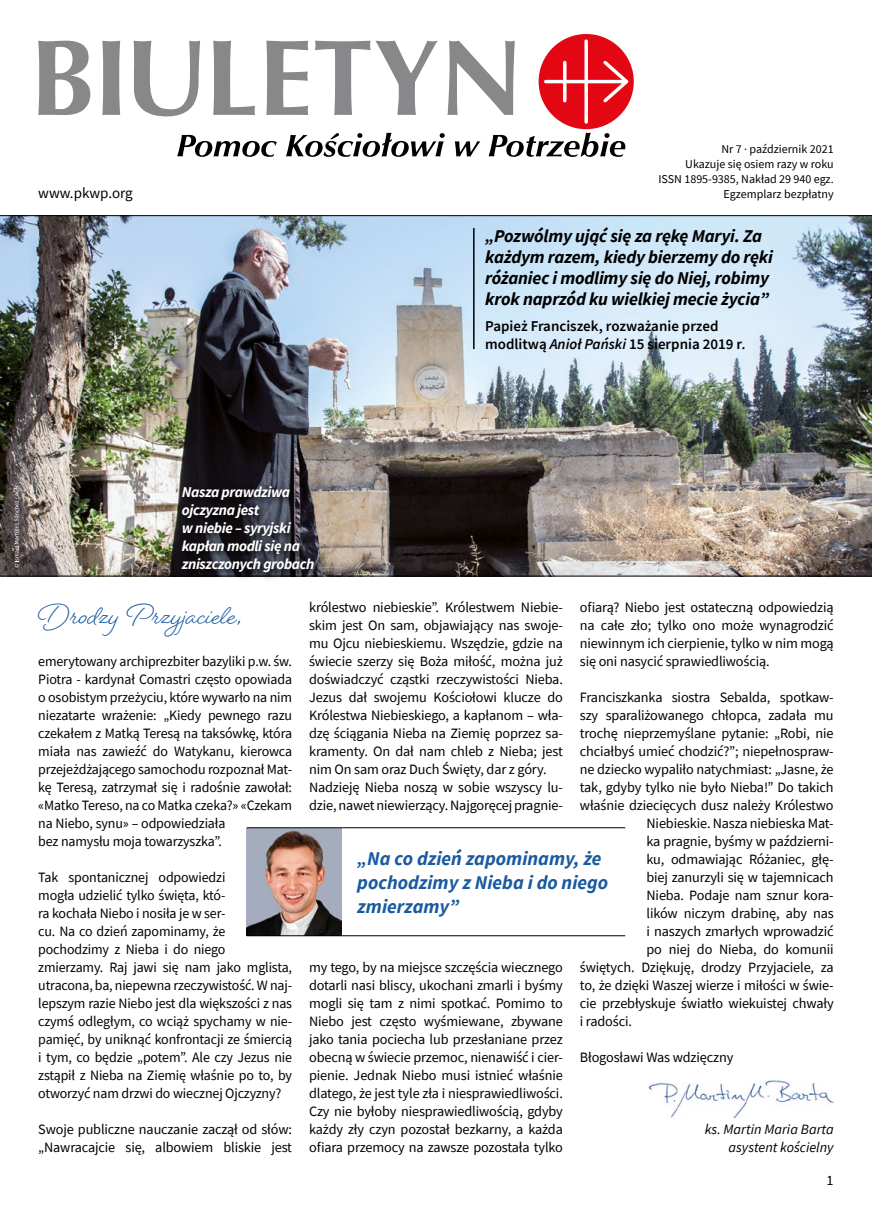
<style>
.page{position:relative;width:872px;height:1212px;background:#fff}
.page>*{position:absolute;margin:0;border:0;box-sizing:border-box;transform-origin:0 0}
.t1{font:700 30px "Beloved Script";color:#1a5a9f}
.t2{font:italic 700 19.5px/24px "Source Sans Pro";color:#1a5a9f}
.t3{font:italic 700 18px/21px "Source Sans Pro";letter-spacing:-.01em;color:#000}
.t4{font:italic 700 15px/18px "Source Sans Pro";letter-spacing:-.025em;color:#fff}
.t5{font:600 15px/18px "Source Sans Pro";color:#000}
.t6{font:15px "Source Sans Pro";color:#000}
.t7{font:14.25px/18px "Source Sans Pro";letter-spacing:-.01em;color:#000}
.t8{font:italic 14.25px/18px "Source Sans Pro";color:#000;text-align:right}
.t9{font:12px/15px "Source Sans Pro";color:#000;text-align:right}
.s1{font-style:italic}
</style>
<div class="page">
<img style="left:0;top:216px;width:872px;height:360px">
<svg style="left:177px;top:135px;width:100px;height:22px"></svg>
<svg style="left:286px;top:133px;width:159px;height:24px"></svg>
<svg style="left:455px;top:141px;width:25px;height:15px"></svg>
<svg style="left:488px;top:133px;width:137px;height:24px"></svg>
<svg style="left:38px;top:41px;width:52px;height:74px"></svg>
<svg style="left:102px;top:41px;width:18px;height:74px"></svg>
<svg style="left:134px;top:41px;width:66px;height:75px"></svg>
<svg style="left:213px;top:41px;width:42px;height:74px"></svg>
<svg style="left:266px;top:41px;width:42px;height:74px"></svg>
<svg style="left:315px;top:41px;width:122px;height:74px"></svg>
<svg style="left:447px;top:41px;width:68px;height:74px"></svg>
<div style="left:538px;top:34px;width:96px;height:95px;background:#e30613;border-radius:50%"></div>
<svg style="left:544px;top:39px;width:84px;height:85px"></svg>
<svg style="left:178px;top:481px;width:146px;height:98px;background:#302e35"></svg>
<img style="left:648px;top:1080px;width:185px;height:38px">
<img style="left:247px;top:828px;width:94px;height:107px">
<hr style="left:247px;top:827px;width:378px;height:1px;background:#000">
<hr style="left:247px;top:935px;width:378px;height:1px;background:#000">
<hr style="left:473px;top:228px;width:1px;height:121px;background:#000">
<hr style="left:0;top:576px;width:872px;height:1px;background:#000">
<hr style="left:0;top:215px;width:872px;height:1px;background:#000">
<svg style="left:14px;top:486px;width:5px;height:82px"></svg>
<p class="t9" style="left:658px;top:141px;width:177px">Nr 7 · październik 2021<br>Ukazuje się osiem razy w roku<br>ISSN 1895-9385, Nakład 29 940 egz.</p>
<p class="t6" style="left:38px;top:183px;width:96px">www.pkwp.org</p>
<p class="t9" style="left:723px;top:186px;width:112px">Egzemplarz bezpłatny</p>
<p class="t4" style="left:182px;top:482px;width:134px">Nasza prawdziwa ojczyzna jest<br>w niebie – syryjski kapłan modli się na zniszczonych grobach</p>
<p class="t3" style="left:485px;top:225px;width:289px">„Pozwólmy ująć się za rękę Maryi. Za każdym razem, kiedy bierzemy do ręki różaniec i modlimy się do Niej, robimy krok naprzód ku wielkiej mecie życia”</p>
<p class="t5" style="left:485px;top:317px;width:262px">Papież Franciszek, rozważanie przed modlitwą <span class="s1">Anioł Pański</span> 15 sierpnia 2019 r<span class="s1">.</span></p>
<h1 class="t1" style="left:38px;top:595px;width:204px">Drodzy Przyjaciele,</h1>
<p class="t7" style="left:38px;top:652px;width:255px">emerytowany archiprezbiter bazyliki p.w. św.<br>Piotra - kardynał Comastri często opowiada o osobistym przeżyciu, które wywarło na nim niezatarte wrażenie: „Kiedy pewnego razu czekałem z Matką Teresą na taksówkę, która miała nas zawieźć do Watykanu, kierowca przejeżdżającego samochodu rozpoznał Mat&shy;kę Teresą, zatrzymał się i radośnie zawołał: «Matko Tereso, na co Matka czeka?» «Czekam na Niebo, synu» – odpowiedziała<br>bez namysłu moja towarzyszka”.</p>
<p class="t7" style="left:38px;top:868px;width:255px">Tak spontanicznej odpowiedzi<br>mogła udzielić tylko święta, któ-<br>ra kochała Niebo i nosiła je w ser-<br>cu. Na co dzień zapominamy, że pochodzimy z Nieba i do niego zmierzamy. Raj jawi się nam jako mglista, utracona, ba, niepewna rzeczywistość. W naj&shy;lepszym razie Niebo jest dla większości z nas czymś odległym, co wciąż spychamy w nie&shy;pamięć, by uniknąć konfrontacji ze śmiercią i tym, co będzie „potem”. Ale czy Jezus nie zstąpił z Nieba na Ziemię właśnie po to, by otworzyć nam drzwi do wiecznej Ojczyzny?</p>
<p class="t7" style="left:38px;top:1120px;width:255px">Swoje publiczne nauczanie zaczął od słów: „Nawracajcie się, albowiem bliskie jest</p>
<p class="t7" style="left:309px;top:598px;width:255px">królestwo niebieskie”. Królestwem Niebie&shy;skim jest On sam, objawiający nas swoje&shy;mu Ojcu niebieskiemu. Wszędzie, gdzie na świecie szerzy się Boża miłość, można już doświadczyć cząstki rzeczywistości Nieba.<br>Jezus dał swojemu Kościołowi klucze do Królestwa Niebieskiego, a kapłanom – wła&shy;dzę ściągania Nieba na Ziemię poprzez sa&shy;kramenty. On dał nam chleb z Nieba; jest nim On sam oraz Duch Święty, dar z góry.<br>Nadzieję Nieba noszą w sobie wszyscy lu&shy;dzie, nawet niewierzący. Najgoręcej pragnie-</p>
<p class="t7" style="left:580px;top:598px;width:255px;text-align:justify">ofiarą? Niebo jest ostateczną odpowiedzią na całe zło; tylko ono może wynagrodzić niewinnym ich cierpienie, tylko w nim mogą się oni nasycić sprawiedliwością.</p>
<p class="t7" style="left:580px;top:688px;width:255px">Franciszkanka siostra Sebalda, spotkaw-</p>
<p class="t7" style="left:580px;top:706px;width:255px">szy sparaliżowanego chłopca, zadała mu</p>
<p class="t7" style="left:580px;top:724px;width:255px">trochę nieprzemyślane pytanie: „Robi, nie</p>
<p class="t7" style="left:580px;top:742px;width:255px">chciałbyś umieć chodzić?”; niepełnospraw-</p>
<p class="t7" style="left:580px;top:760px;width:255px">ne dziecko wypaliło natychmiast: „Jasne, że</p>
<p class="t7" style="left:580px;top:778px;width:255px">tak, gdyby tylko nie było Nieba!” Do takich</p>
<p class="t7" style="left:580px;top:796px;width:255px">właśnie dziecięcych dusz należy Królestwo</p>
<p class="t7" style="left:646px;top:814px;width:189px">Niebieskie. Nasza niebieska Mat-</p>
<p class="t7" style="left:646px;top:832px;width:189px">ka pragnie, byśmy w październi-</p>
<p class="t7" style="left:646px;top:850px;width:189px">ku, odmawiając Różaniec, głę-</p>
<p class="t7" style="left:646px;top:868px;width:189px">biej zanurzyli się w tajemnicach</p>
<p class="t7" style="left:646px;top:886px;width:189px">Nieba. Podaje nam sznur kora-</p>
<p class="t7" style="left:646px;top:904px;width:189px">lików niczym drabinę, aby nas</p>
<p class="t7" style="left:646px;top:922px;width:189px">i naszych zmarłych wprowadzić</p>
<p class="t7" style="left:646px;top:940px;width:189px">po niej do Nieba, do komunii</p>
<p class="t7" style="left:580px;top:958px;width:255px">świętych. Dziękuję, drodzy Przyjaciele, za</p>
<p class="t7" style="left:580px;top:976px;width:255px">to, że dzięki Waszej wierze i miłości w świe-</p>
<p class="t7" style="left:580px;top:994px;width:255px">cie przebłyskuje światło wiekuistej chwały</p>
<p class="t7" style="left:580px;top:1012px;width:54px">i radości.</p>
<p class="t7" style="left:580px;top:1048px;width:155px">Błogosławi Was wdzięczny</p>
<h2 class="t2" style="left:357px;top:846px;width:252px">„Na co dzień zapominamy, że pochodzimy z Nieba i do niego zmierzamy”</h2>
<p class="t7" style="left:309px;top:958px;width:255px;text-align:justify">my tego, by na miejsce szczęścia wiecznego dotarli nasi bliscy, ukochani zmarli i byśmy mogli się tam z nimi spotkać. Pomimo to Niebo jest często wyśmiewane, zbywane jako tania pociecha lub przesłaniane przez obecną w świecie przemoc, nienawiść i cier&shy;pienie. Jednak Niebo musi istnieć właśnie dlatego, że jest tyle zła i niesprawiedliwości.<br>Czy nie byłoby niesprawiedliwością, gdyby każdy zły czyn pozostał bezkarny, a każda ofiara przemocy na zawsze pozostała tylko</p>
<p class="t8" style="left:705px;top:1120px;width:130px">ks. Martin Maria Barta asystent kościelny</p>
<p class="t7" style="left:826px;top:1171px;width:9px">1</p>
</div>
